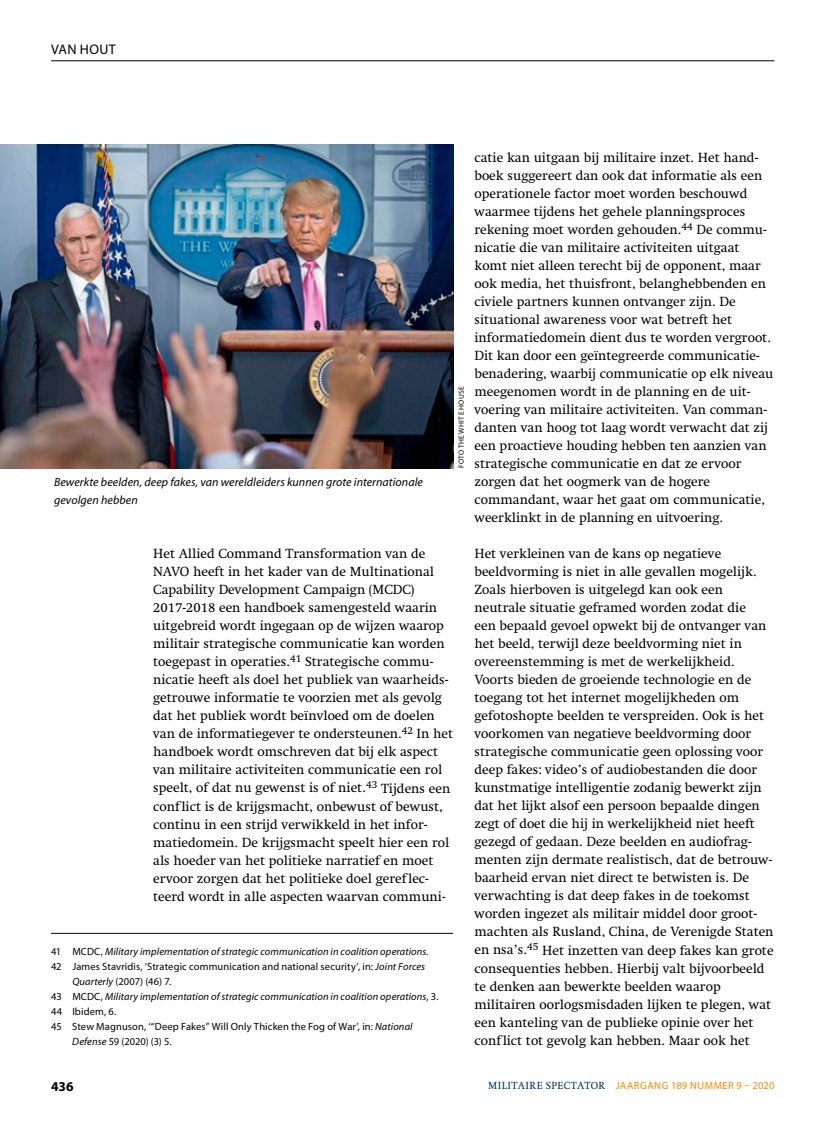
<style>
.page{position:relative;width:817px;height:1136px;background:#fff}
.page>*{position:absolute;margin:0;border:0;box-sizing:border-box;transform-origin:0 0}
.t1{font:13.95px "Myriad Pro";color:#000}
.t2{font:13.5px/18px "Swift LT Std";color:#000}
.t3{font:700 13.5px "Myriad Pro";color:#000}
.t4{font:italic 12px/18px "Myriad Pro";letter-spacing:.005em;color:#000}
.t5{font:10.5px "Myriad Pro";letter-spacing:.01em;color:#000}
.t6{font:italic 10.5px "Myriad Pro";letter-spacing:.01em;color:#000}
.t7{font:10.5px "Myriad Pro";letter-spacing:.045em;color:#f38a00}
.t8{font:7.5px "Myriad Pro";letter-spacing:.04em;color:#000}
.s1{font-style:normal}
.s2{font-style:italic}
.s3{font-family:"Swift LT Std";color:#00355f}
</style>
<div class="page">
<hr style="left:51px;top:60px;width:723px;height:1px;background:#000">
<hr style="left:51px;top:932px;width:402px;height:1px;background:#000">
<img style="left:0;top:144px;width:453px;height:324px">
<p class="t1" style="left:51px;top:41px;width:66px">Van Hout</p>
<p class="t4" style="left:54px;top:473px;width:370px">Bewerkte beelden, deep fakes, van wereldleiders kunnen grote internationale gevolgen hebben</p>
<p class="t8" style="left:456px;top:468px;width:83px;rotate:-90deg">FOTO THE WHITE HOUSE</p>
<p class="t2" style="left:153px;top:545px;width:301px">Het Allied Command Transformation van de NAVO heeft in het kader van de Multinational Capability Development Campaign (MCDC)<br>2017-2018 een handboek samengesteld waarin uitgebreid wordt ingegaan op de wijzen waarop militair strategische communicatie kan worden toegepast in operaties.<sup>41</sup> Strategische commu&shy;nicatie heeft als doel het publiek van waarheids&shy;getrouwe informatie te voorzien met als gevolg dat het publiek wordt beïnvloed om de doelen van de informatiegever te ondersteunen.<sup>42</sup> In het handboek wordt omschreven dat bij elk aspect van militaire activiteiten communicatie een rol speelt, of dat nu gewenst is of niet.<sup>43</sup> Tijdens een conflict is de krijgsmacht, onbewust of bewust, continu in een strijd verwikkeld in het infor&shy;matiedomein. De krijgsmacht speelt hier een rol als hoeder van het politieke narratief en moet ervoor zorgen dat het politieke doel gereflec&shy;teerd wordt in alle aspecten waarvan communi-</p>
<p class="t6" style="left:51px;top:944px;width:379px"><span class="s1">41 MCDC,</span> Military implementation of strategic communication in coalition operations.</p>
<p class="t5" style="left:51px;top:959px;width:375px">42 James Stavridis, ‘Strategic communication and national security’, in: <span class="s2">Joint Forces</span></p>
<p class="t5" style="left:72px;top:974px;width:100px"><span class="s2">Quarterly</span> (2007) (46) 7.</p>
<p class="t6" style="left:51px;top:989px;width:389px"><span class="s1">43 MCDC,</span> Military implementation of strategic communication in coalition operations<span class="s1">, 3.</span></p>
<p class="t5" style="left:51px;top:1004px;width:67px">44 Ibidem, 6.</p>
<p class="t5" style="left:51px;top:1019px;width:363px">45 Stew Magnuson, ‘“Deep Fakes” Will Only Thicken the Fog of War’, in: <span class="s2">National</span></p>
<p class="t5" style="left:72px;top:1034px;width:101px"><span class="s2">Defense</span> 59 (2020) (3) 5.</p>
<p class="t2" style="left:474px;top:149px;width:300px">catie kan uitgaan bij militaire inzet. Het hand&shy;boek suggereert dan ook dat informatie als een operationele factor moet worden beschouwd waarmee tijdens het gehele planningsproces rekening moet worden gehouden.<sup>44</sup> De commu&shy;nicatie die van militaire activiteiten uitgaat komt niet alleen terecht bij de opponent, maar ook media, het thuisfront, belanghebbenden en civiele partners kunnen ontvanger zijn. De situational awareness voor wat betreft het informatiedomein dient dus te worden vergroot.<br>Dit kan door een geïntegreerde communicatie&shy;benadering, waarbij communicatie op elk niveau meegenomen wordt in de planning en de uit&shy;voering van militaire activiteiten. Van comman&shy;danten van hoog tot laag wordt verwacht dat zij een proactieve houding hebben ten aanzien van strategische communicatie en dat ze ervoor zorgen dat het oogmerk van de hogere commandant, waar het gaat om communicatie, weerklinkt in de planning en uitvoering.</p>
<p class="t2" style="left:474px;top:545px;width:300px">Het verkleinen van de kans op negatieve beeldvorming is niet in alle gevallen mogelijk.<br>Zoals hierboven is uitgelegd kan ook een neutrale situatie geframed worden zodat die<br>een bepaald gevoel opwekt bij de ontvanger van het beeld, terwijl deze beeldvorming niet in overeenstemming is met de werkelijkheid.<br>Voorts bieden de groeiende technologie en de toegang tot het internet mogelijkheden om gefotoshopte beelden te verspreiden. Ook is het voorkomen van negatieve beeldvorming door strategische communicatie geen oplossing voor deep fakes: video’s of audiobestanden die door kunstmatige intelligentie zodanig bewerkt zijn dat het lijkt alsof een persoon bepaalde dingen zegt of doet die hij in werkelijkheid niet heeft gezegd of gedaan. Deze beelden en audiofrag&shy;menten zijn dermate realistisch, dat de betrouw&shy;baarheid ervan niet direct te betwisten is. De verwachting is dat deep fakes in de toekomst worden ingezet als militair middel door groot&shy;machten als Rusland, China, de Verenigde Staten en nsa’s.<sup>45</sup> Het inzetten van deep fakes kan grote consequenties hebben. Hierbij valt bijvoorbeeld te denken aan bewerkte beelden waarop militairen oorlogsmisdaden lijken te plegen, wat een kanteling van de publieke opinie over het conflict tot gevolg kan hebben. Maar ook het</p>
<p class="t3" style="left:51px;top:1077px;width:24px">436</p>
<p class="t7" style="left:488px;top:1078px;width:287px"><span class="s3">MILITAIRE SPECTATOR</span> JAARGANG 189 NUMMER 9 – 2020</p>
</div>
